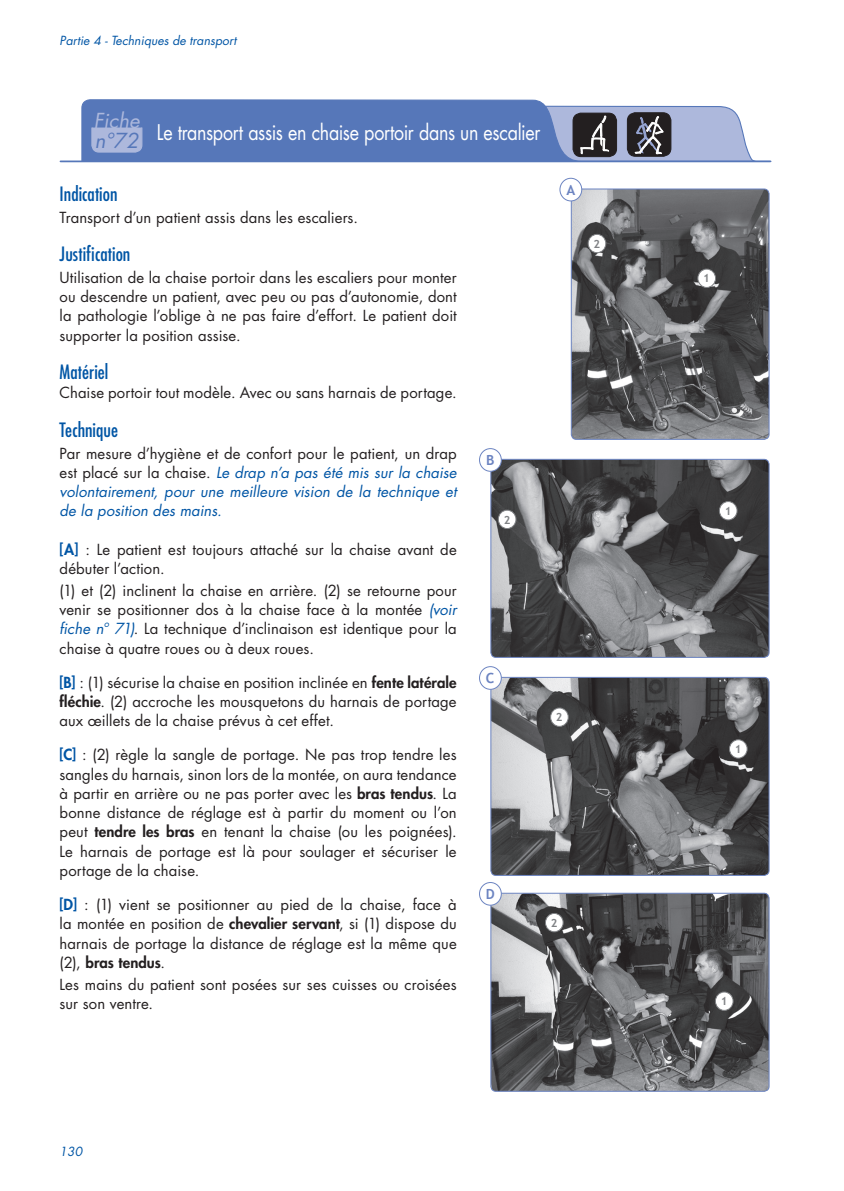
<style>
.page{position:relative;width:844px;height:1191px;background:#fff}
.page>*{position:absolute;margin:0;border:0;box-sizing:border-box;transform-origin:0 0}
.t1{font:21px "Futura Std";letter-spacing:-.015em;color:#fff;scale:.85 1}
.t2{font:italic 20.12px "Futura Std";color:#adb8dc}
.t3{font:italic 20.12px "Futura Std";color:#5677b9}
.t4{font:condensed 19.25px "Futura Std";color:#0155a5}
.t5{font:14.88px/19.2px "Futura Std";letter-spacing:.01em;color:#231f20;text-align:justify}
.t6{font:italic 14.88px/19.2px "Futura Std";letter-spacing:.005em;color:#0155a5;text-align:justify}
.t7{font:700 14px "Trebuchet MS";color:#6c84c1}
.t8{font:italic 12.25px "Futura Std";color:#0155a5}
.t9{font:700 11.38px "Trebuchet MS";color:#808285}
.s1{font-style:normal;color:#231f20}
.s2{font-weight:800;color:#0155a5}
.s3{font-style:italic;color:#0155a5}
.s4{font-weight:800}
</style>
<div class="page">
<svg style="left:81px;top:99px;width:691px;height:63px;fill:#5677b9"></svg>
<svg style="left:91px;top:126px;width:52px;height:27px"></svg>
<hr style="left:60px;top:160px;width:710px;height:2px;background:#5677b9">
<svg style="left:451px;top:101px;width:305px;height:62px"></svg>
<img style="left:572px;top:190px;width:195px;height:248px">
<div style="left:570px;top:188px;width:199px;height:252px;border:1px solid #6c84c1;border-radius:5px"></div>
<div style="left:560px;top:178px;width:21px;height:23px;background:#fff;border-radius:50%"></div>
<div style="left:559px;top:178px;width:23px;height:23px;border:1px solid #6c84c1;border-radius:50%"></div>
<img style="left:492px;top:459px;width:276px;height:197px">
<div style="left:490px;top:459px;width:279px;height:199px;border:1px solid #6c84c1;border-radius:5px"></div>
<div style="left:479px;top:448px;width:22px;height:23px;background:#fff;border-radius:50%"></div>
<div style="left:479px;top:448px;width:22px;height:24px;border:1px solid #6c84c1;border-radius:50%"></div>
<img style="left:492px;top:677px;width:276px;height:197px">
<div style="left:490px;top:677px;width:279px;height:199px;border:1px solid #6c84c1;border-radius:5px"></div>
<div style="left:479px;top:666px;width:22px;height:23px;background:#fff;border-radius:50%"></div>
<div style="left:479px;top:666px;width:22px;height:24px;border:1px solid #6c84c1;border-radius:50%"></div>
<img style="left:492px;top:894px;width:276px;height:197px">
<div style="left:490px;top:892px;width:279px;height:199px;border:1px solid #6c84c1;border-radius:5px"></div>
<div style="left:479px;top:882px;width:22px;height:23px;background:#fff;border-radius:50%"></div>
<div style="left:479px;top:882px;width:22px;height:23px;border:1px solid #6c84c1;border-radius:50%"></div>
<div style="left:719px;top:501px;width:17px;height:19px;background:#fff;border-radius:50%"></div>
<div style="left:718px;top:501px;width:19px;height:19px;border:1px solid #808285;border-radius:50%"></div>
<div style="left:498px;top:510px;width:18px;height:18px;background:#fff;border-radius:50%"></div>
<div style="left:498px;top:510px;width:18px;height:19px;border:1px solid #808285;border-radius:50%"></div>
<div style="left:697px;top:269px;width:18px;height:18px;background:#fff;border-radius:50%"></div>
<div style="left:697px;top:269px;width:18px;height:19px;border:1px solid #808285;border-radius:50%"></div>
<div style="left:588px;top:234px;width:17px;height:19px;background:#fff;border-radius:50%"></div>
<div style="left:587px;top:234px;width:19px;height:19px;border:1px solid #808285;border-radius:50%"></div>
<div style="left:729px;top:739px;width:18px;height:19px;background:#fff;border-radius:50%"></div>
<div style="left:729px;top:739px;width:18px;height:19px;border:1px solid #808285;border-radius:50%"></div>
<div style="left:550px;top:708px;width:18px;height:18px;background:#fff;border-radius:50%"></div>
<div style="left:550px;top:707px;width:18px;height:19px;border:1px solid #808285;border-radius:50%"></div>
<div style="left:715px;top:992px;width:17px;height:18px;background:#fff;border-radius:50%"></div>
<div style="left:714px;top:991px;width:19px;height:19px;border:1px solid #808285;border-radius:50%"></div>
<div style="left:545px;top:913px;width:18px;height:18px;background:#fff;border-radius:50%"></div>
<div style="left:545px;top:913px;width:18px;height:19px;border:1px solid #808285;border-radius:50%"></div>
<p class="t8" style="left:60px;top:32px;width:178px">Partie 4 - Techniques de transport</p>
<h2 class="t2" style="left:94px;top:107px;width:47px">Fiche</h2>
<h2 class="t3" style="left:95px;top:127px;width:45px">n°72</h2>
<p class="t4" style="left:60px;top:182px;width:59px">Indication</p>
<p class="t5" style="left:60px;top:208px;width:300px">Transport d’un patient assis dans les escaliers.</p>
<p class="t4" style="left:60px;top:242px;width:72px">Justification</p>
<p class="t5" style="left:60px;top:268px;width:398px">Utilisation de la chaise portoir dans les escaliers pour monter ou descendre un patient, avec peu ou pas d’autonomie, dont la pathologie l’oblige à ne pas faire d’effort. Le patient doit supporter la position assise.</p>
<p class="t4" style="left:60px;top:360px;width:50px">Matériel</p>
<p class="t5" style="left:60px;top:383px;width:398px">Chaise portoir tout modèle. Avec ou sans harnais de portage.</p>
<p class="t4" style="left:60px;top:418px;width:60px">Technique</p>
<p class="t6" style="left:60px;top:444px;width:398px"><span class="s1">Par mesure d’hygiène et de confort pour le patient, un drap est placé sur la chaise.</span> Le drap n’a pas été mis sur la chaise volontairement, pour une meilleure vision de la technique et de la position des mains.</p>
<p class="t5" style="left:60px;top:540px;width:398px"><span class="s2">[A]</span> : Le patient est toujours attaché sur la chaise avant de débuter l’action.</p>
<p class="t5" style="left:60px;top:581px;width:398px">(1) et (2) inclinent la chaise en arrière. (2) se retourne pour venir se positionner dos à la chaise face à la montée <span class="s3">(voir fiche n° 71)</span>. La technique d’inclinaison est identique pour la chaise à quatre roues ou à deux roues.</p>
<p class="t5" style="left:60px;top:673px;width:398px"><span class="s2">[B]</span> : (1) sécurise la chaise en position inclinée en <span class="s4">fente latérale fléchie</span>. (2) accroche les mousquetons du harnais de portage aux œillets de la chaise prévus à cet effet.</p>
<p class="t5" style="left:60px;top:745px;width:398px"><span class="s2">[C]</span> : (2) règle la sangle de portage. Ne pas trop tendre les sangles du harnais, sinon lors de la montée, on aura tendance à partir en arrière ou ne pas porter avec les <span class="s4">bras tendus</span>. La bonne distance de réglage est à partir du moment ou l’on peut <span class="s4">tendre les bras</span> en tenant la chaise (ou les poignées).<br>Le harnais de portage est là pour soulager et sécuriser le portage de la chaise.</p>
<p class="t5" style="left:60px;top:895px;width:398px"><span class="s2">[D]</span> : (1) vient se positionner au pied de la chaise, face à la montée en position de <span class="s4">chevalier servant</span>, si (1) dispose du harnais de portage la distance de réglage est la même que (2), <span class="s4">bras tendus</span>.</p>
<p class="t5" style="left:60px;top:974px;width:398px">Les mains du patient sont posées sur ses cuisses ou croisées sur son ventre.</p>
<h1 class="t1" style="left:157px;top:119px;width:452px">Le transport assis en chaise portoir dans un escalier</h1>
<p class="t7" style="left:486px;top:451px;width:10px">B</p>
<p class="t9" style="left:503px;top:512px;width:8px">2</p>
<p class="t7" style="left:486px;top:669px;width:10px">C</p>
<p class="t7" style="left:485px;top:885px;width:11px">D</p>
<p class="t7" style="left:566px;top:181px;width:10px">A</p>
<p class="t9" style="left:556px;top:710px;width:8px">2</p>
<p class="t9" style="left:550px;top:915px;width:8px">2</p>
<p class="t9" style="left:593px;top:237px;width:8px">2</p>
<p class="t8" style="left:60px;top:1144px;width:24px">130</p>
<p class="t9" style="left:703px;top:271px;width:8px">1</p>
<p class="t9" style="left:724px;top:504px;width:8px">1</p>
<p class="t9" style="left:734px;top:742px;width:8px">1</p>
<p class="t9" style="left:720px;top:994px;width:8px">1</p>
</div>
